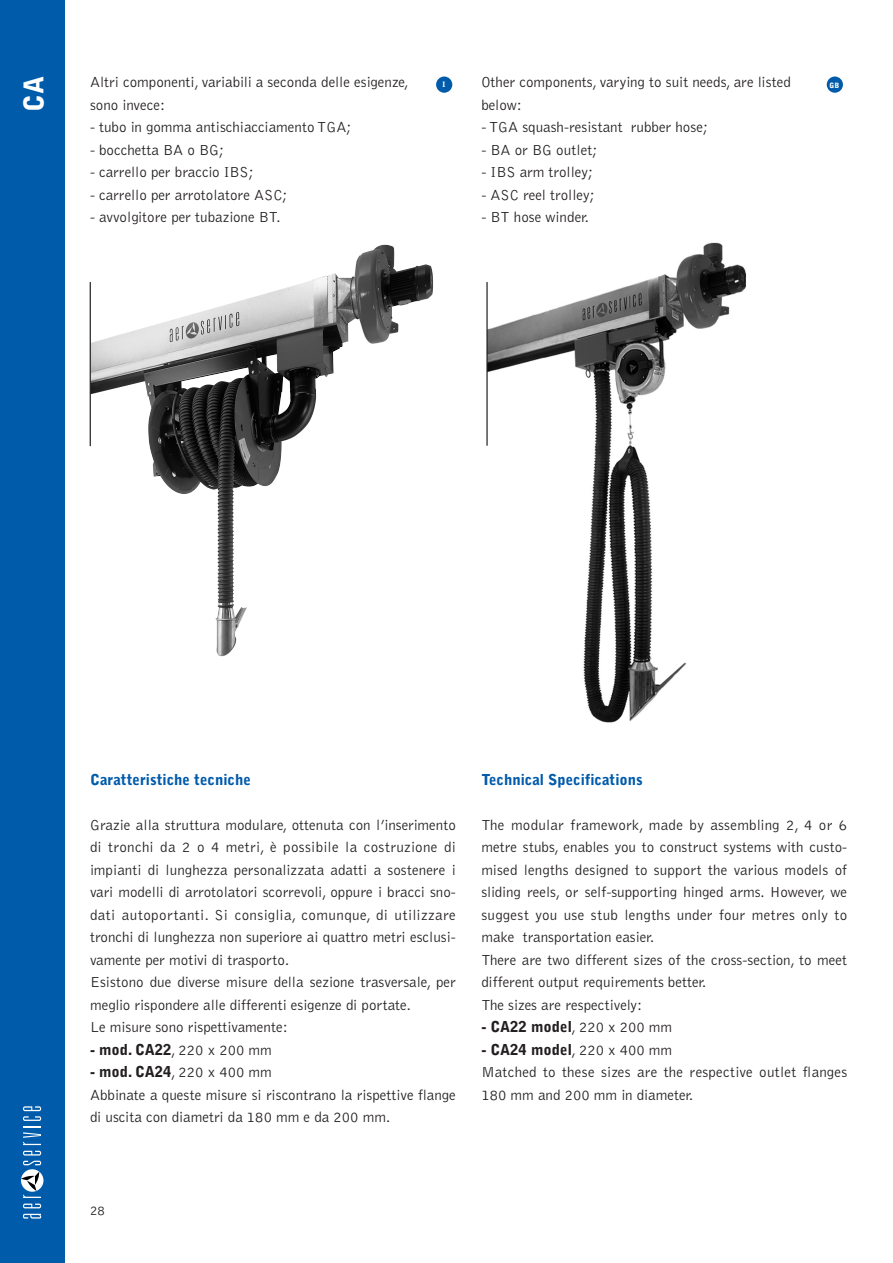
<style>
.page{position:relative;width:893px;height:1263px;background:#fff}
.page>*{position:absolute;margin:0;border:0;box-sizing:border-box;transform-origin:0 0}
.t1{font:900 27px "Bell Gothic";color:#fff}
.t2{font:300 15px/22.5px "Bell Gothic";color:#231f20}
.t3{font:900 15px "Bell Gothic";color:#015bab}
.t4{font:900 15px "Bell Gothic";color:#231f20}
.t5{font:300 13.5px "Bell Gothic";color:#231f20}
.t6{font:900 7.35px "Bell Gothic";color:#fff}
.s1{font-weight:900}
.s2{font-weight:300}
</style>
<div class="page">
<img style="left:487px;top:242px;width:259px;height:481px">
<div style="left:0;top:0;width:64px;height:1263px;background:#015bab"></div>
<svg style="left:23px;top:1214px;width:18px;height:5px"></svg>
<svg style="left:23px;top:1204px;width:18px;height:4px"></svg>
<svg style="left:23px;top:1151px;width:18px;height:14px"></svg>
<svg style="left:23px;top:1106px;width:18px;height:39px"></svg>
<div style="left:21px;top:1169px;width:22px;height:23px;background:#fff;border-radius:50%"></div>
<svg style="left:21px;top:1172px;width:20px;height:26px"></svg>
<img style="left:90px;top:245px;width:343px;height:305px">
<div style="left:436px;top:77px;width:16px;height:16px;background:#015bab;border-radius:50%"></div>
<div style="left:826px;top:77px;width:16px;height:16px;background:#015bab;border-radius:50%"></div>
<hr style="left:90px;top:282px;width:1px;height:164px;background:#231f20">
<hr style="left:486px;top:282px;width:1px;height:164px;background:#231f20">
<h1 class="t1" style="left:24px;top:112px;width:37px;rotate:-90deg">CA</h1>
<p class="t2" style="left:90px;top:72px;width:320px">Altri componenti, variabili a seconda delle esigenze, sono invece:</p>
<p class="t2" style="left:90px;top:117px;width:263px">- tubo in gomma antischiacciamento TGA;</p>
<p class="t2" style="left:90px;top:139px;width:135px">- bocchetta BA o BG;</p>
<p class="t2" style="left:90px;top:162px;width:165px">- carrello per braccio IBS;</p>
<p class="t2" style="left:90px;top:184px;width:199px">- carrello per arrotolatore ASC;</p>
<p class="t2" style="left:90px;top:207px;width:192px">- avvolgitore per tubazione BT.</p>
<p class="t2" style="left:481px;top:72px;width:311px">Other components, varying to suit needs, are listed below:</p>
<p class="t2" style="left:481px;top:117px;width:228px">- TGA squash-resistant rubber hose;</p>
<p class="t2" style="left:481px;top:139px;width:117px">- BA or BG outlet;</p>
<p class="t2" style="left:481px;top:162px;width:113px">- IBS arm trolley;</p>
<p class="t2" style="left:481px;top:184px;width:115px">- ASC reel trolley;</p>
<p class="t2" style="left:481px;top:207px;width:109px">- BT hose winder.</p>
<p class="t6" style="left:442px;top:82px;width:4px">I</p>
<p class="t6" style="left:829px;top:82px;width:11px">GB</p>
<p class="t3" style="left:90px;top:774px;width:162px">Caratteristiche tecniche</p>
<p class="t2" style="left:90px;top:814px;width:367px">Grazie alla struttura modulare, ottenuta con l’inserimento di tronchi da 2 o 4 metri, è possibile la costruzione di impianti di lunghezza personalizzata adatti a sostenere i vari modelli di arrotolatori scorrevoli, oppure i bracci sno&shy;dati autoportanti. Si consiglia, comunque, di utilizzare tronchi di lunghezza non superiore ai quattro metri esclusi&shy;vamente per motivi di trasporto.<br>Esistono due diverse misure della sezione trasversale, per meglio rispondere alle differenti esigenze di portate.<br>Le misure sono rispettivamente:</p>
<p class="t2" style="left:90px;top:1039px;width:183px"><span class="s1">- mod. CA22</span>, 220 x 200 mm</p>
<p class="t2" style="left:90px;top:1062px;width:367px"><span class="s1">- mod. CA24</span>, 220 x 400 mm<br>Abbinate a queste misure si riscontrano la rispettive flange di uscita con diametri da 180 mm e da 200 mm.</p>
<p class="t3" style="left:481px;top:774px;width:163px">Technical Specifications</p>
<p class="t2" style="left:481px;top:814px;width:367px">The modular framework, made by assembling 2, 4 or 6 metre stubs, enables you to construct systems with custo&shy;mised lengths designed to support the various models of sliding reels, or self-supporting hinged arms. However, we suggest you use stub lengths under four metres only to make transportation easier.<br>There are two different sizes of the cross-section, to meet different output requirements better.<br>The sizes are respectively:</p>
<p class="t4" style="left:481px;top:1021px;width:192px">- CA22 model<span class="s2">, 220 x 200 mm</span></p>
<p class="t2" style="left:481px;top:1039px;width:367px"><span class="s1">- CA24 model</span>, 220 x 400 mm<br>Matched to these sizes are the respective outlet flanges<br>180 mm and 200 mm in diameter.</p>
<p class="t5" style="left:90px;top:1206px;width:17px">28</p>
</div>
